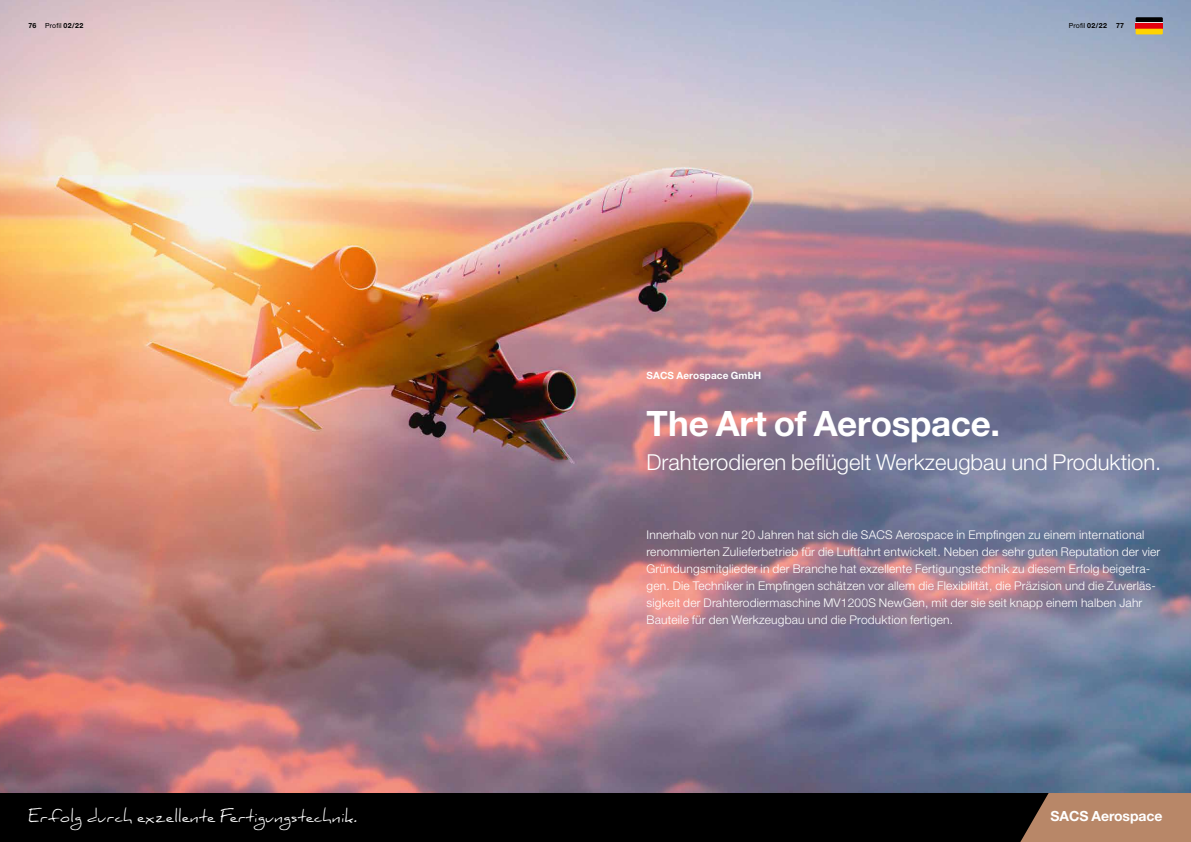
<style>
.page{position:relative;width:1191px;height:842px;background:#fff}
.page>*{position:absolute;margin:0;border:0;box-sizing:border-box;transform-origin:0 0}
.t1{font:700 35px "Helvetica Neue";letter-spacing:-.01em;color:#fff}
.t2{font:24px "Daniel Extended";letter-spacing:.01em;color:#fff}
.t3{font:300 22px "Helvetica Neue";color:#fff}
.t4{font:700 14px "Helvetica Neue";letter-spacing:-.005em;color:#fff}
.t5{font:300 12px/17px "Helvetica Neue";letter-spacing:.015em;color:#fff}
.t6{font:700 10px "Helvetica Neue";letter-spacing:.01em;color:#fff}
.t7{font:7px "Helvetica Neue";letter-spacing:.02em;color:#000}
.t8{font:700 7px "Helvetica Neue";color:#000}
.s1{font-weight:700}
</style>
<div class="page">
<img style="left:0;top:0;width:1191px;height:793px">
<svg style="left:1135px;top:17px;width:27px;height:6px"></svg>
<div style="left:1135px;top:23px;width:27px;height:6px;background:#e3000f"></div>
<svg style="left:1135px;top:29px;width:27px;height:5px"></svg>
<div style="left:0;top:793px;width:595px;height:49px;background:#000"></div>
<div style="left:595px;top:793px;width:596px;height:49px;background:#000"></div>
<svg style="left:1020px;top:793px;width:171px;height:49px;background:#a87b5f"></svg>
<p class="t8" style="left:28px;top:22px;width:9px">76</p>
<p class="t7" style="left:45px;top:22px;width:40px">Profil <span class="s1">02/22</span></p>
<p class="t7" style="left:1068px;top:22px;width:40px">Profil <span class="s1">02/22</span></p>
<p class="t8" style="left:1116px;top:22px;width:10px">77</p>
<p class="t6" style="left:646px;top:370px;width:116px">SACS Aerospace GmbH</p>
<h1 class="t1" style="left:646px;top:402px;width:355px">The Art of Aerospace.</h1>
<h3 class="t3" style="left:646px;top:448px;width:516px">Drahterodieren beflügelt Werkzeugbau und Produktion.</h3>
<p class="t5" style="left:646px;top:526px;width:515px">Innerhalb von nur 20 Jahren hat sich die SACS Aerospace in Empfingen zu einem international renommierten Zulieferbetrieb für die Luftfahrt entwickelt. Neben der sehr guten Reputation der vier Gründungsmitglieder in der Branche hat exzellente Fertigungstechnik zu diesem Erfolg beigetra&shy;gen. Die Techniker in Empfingen schätzen vor allem die Flexibilität, die Präzision und die Zuverläs&shy;sigkeit der Drahterodiermaschine MV1200S NewGen, mit der sie seit knapp einem halben Jahr Bauteile für den Werkzeugbau und die Produktion fertigen.</p>
<h2 class="t2" style="left:28px;top:802px;width:331px">Erfolg durch exzellente Fertigungstechnik.</h2>
<p class="t4" style="left:1050px;top:807px;width:113px">SACS Aerospace</p>
</div>
